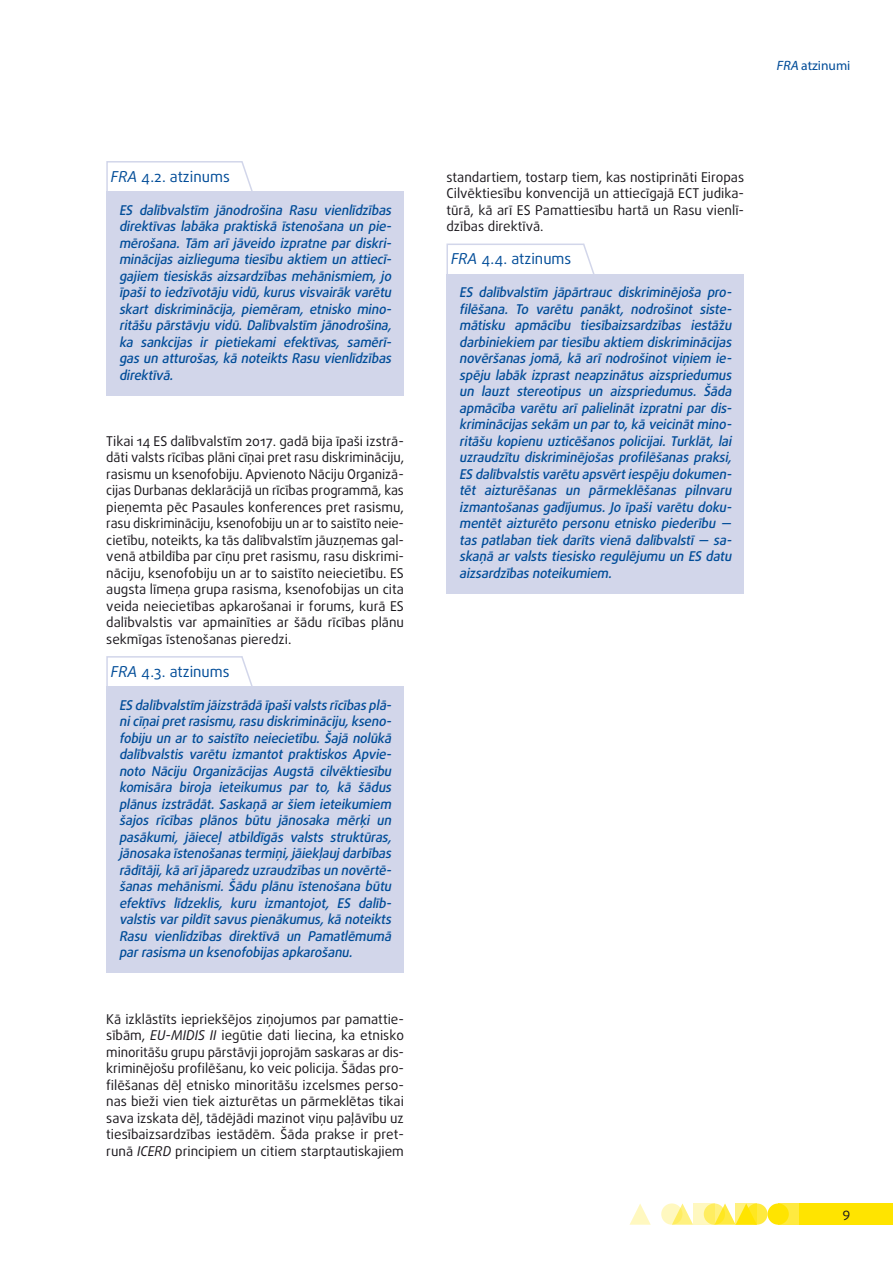
<style>
.page{position:relative;width:893px;height:1263px;background:#fff}
.page>*{position:absolute;margin:0;border:0;box-sizing:border-box;transform-origin:0 0}
.opinion_header_sw{font:15px "Daxline Pro";color:#004c98}
.opinion_text_SW_last{font:italic 500 13.5px/16.5px "Daxline Pro";letter-spacing:-.01em;color:#004c98;text-align:justify}
.body_text{font:13.5px/16.5px "Daxline Pro";color:#1a171c;text-align:justify}
.t1{font:13.5px "Myriad Pro";color:#004c98}
.s1{font-style:italic}
</style>
<div class="page">
<div style="left:746px;top:1203px;width:21px;height:22px;background:#ffea40;border-radius:50%"></div>
<div style="left:778px;top:1203px;width:21px;height:22px;background:#ffea40"></div>
<div style="left:799px;top:1203px;width:94px;height:22px;background:#ffe400"></div>
<svg style="left:675px;top:1203px;width:18px;height:22px"></svg>
<svg style="left:629px;top:1204px;width:22px;height:21px"></svg>
<div style="left:767px;top:1203px;width:22px;height:22px;background:#ffe400;border-radius:50%"></div>
<svg style="left:718px;top:1203px;width:18px;height:22px"></svg>
<svg style="left:704px;top:1203px;width:21px;height:22px"></svg>
<svg style="left:661px;top:1203px;width:21px;height:22px"></svg>
<svg style="left:736px;top:1203px;width:21px;height:22px"></svg>
<svg style="left:693px;top:1203px;width:21px;height:22px"></svg>
<div style="left:106px;top:192px;width:298px;height:204px;background:#d2d6ea"></div>
<div style="left:106px;top:687px;width:298px;height:286px;background:#d2d6ea"></div>
<div style="left:446px;top:274px;width:298px;height:320px;background:#d2d6ea"></div>
<svg style="left:106px;top:161px;width:148px;height:31px"></svg>
<svg style="left:106px;top:656px;width:148px;height:31px"></svg>
<svg style="left:446px;top:243px;width:149px;height:31px"></svg>
<p class="opinion_header_sw" style="left:111px;top:167px;width:120px"><span class="s1">FRA</span> 4.2. atzinums</p>
<p class="opinion_text_SW_last" style="left:119px;top:202px;width:277px">ES dalībvalstīm jānodrošina Rasu vienlīdzības direktīvas labāka praktiskā īstenošana un pie&shy;mērošana. Tām arī jāveido izpratne par diskri&shy;minācijas aizlieguma tiesību aktiem un attiecī&shy;gajiem tiesiskās aizsardzības mehānismiem, jo īpašito iedzīvotāju vidū,kurusvisvairāk varētu skart diskriminācija, piemēram, etnisko mino&shy;ritāšu pārstāvju vidū. Dalībvalstīm jānodrošina, ka sankcijas ir pietiekami efektīvas, samērī&shy;gas un atturošas, kā noteikts Rasu vienlīdzības direktīvā.</p>
<p class="body_text" style="left:106px;top:433px;width:299px">Tikai 14 ES dalībvalstīm 2017. gadā bija īpaši izstrā&shy;dāti valsts rīcības plāni cīņai pret rasu diskrimināciju, rasismu un ksenofobiju. Apvienoto Nāciju Organizā&shy;cijas Durbanas deklarācijā un rīcības programmā, kas pieņemta pēc Pasaules konferences pret rasismu, rasu diskrimināciju, ksenofobiju un ar to saistīto neie&shy;cietību, noteikts, ka tās dalībvalstīm jāuzņemas gal&shy;venā atbildība par cīņu pret rasismu, rasu diskrimi&shy;nāciju, ksenofobiju un ar to saistīto neiecietību. ES augsta līmeņa grupa rasisma, ksenofobijas un cita veida neiecietības apkarošanai ir forums, kurā ES dalībvalstis var apmainīties ar šādu rīcības plānu sekmīgas īstenošanas pieredzi.</p>
<p class="opinion_header_sw" style="left:111px;top:662px;width:120px"><span class="s1">FRA</span> 4.3. atzinums</p>
<p class="opinion_text_SW_last" style="left:119px;top:697px;width:277px">ES dalībvalstīm jāizstrādā īpašivalstsrīcībasplā&shy;nicīņaipretrasismu,rasu diskrimināciju,kseno&shy;fobiju un ar to saistīto neiecietību. Šajā nolūkā dalībvalstis varētu izmantot praktiskos Apvie&shy;noto Nāciju Organizācijas Augstā cilvēktiesību komisāra biroja ieteikumus par to, kā šādus plānus izstrādāt. Saskaņā ar šiem ieteikumiem šajos rīcības plānos būtu jānosaka mērķi un pasākumi, jāieceļ atbildīgās valsts struktūras, jānosaka īstenošanastermiņi,jāiekļauj darbības rādītāji,kā arījāparedzuzraudzībasun novērtē&shy;šanas mehānismi. Šādu plānu īstenošana būtu efektīvs līdzeklis, kuru izmantojot, ES dalīb&shy;valstisvarpildītsavuspienākumus,kā noteikts Rasu vienlīdzības direktīvā un Pamatlēmumā parrasisma un ksenofobijasapkarošanu.</p>
<p class="body_text" style="left:106px;top:1010px;width:299px">Kā izklāstīts iepriekšējos ziņojumos par pamattie&shy;sībām, <span class="s1">EU-MIDIS II</span> iegūtie dati liecina, ka etnisko minoritāšu grupu pārstāvji joprojām saskaras ar dis&shy;kriminējošu profilēšanu, ko veic policija. Šādas pro&shy;filēšanas dēļ etnisko minoritāšu izcelsmes perso&shy;nas bieži vien tiek aizturētas un pārmeklētas tikai sava izskata dēļ, tādējādi mazinot viņu paļāvību uz tiesībaizsardzības iestādēm. Šāda prakse ir pret&shy;runā <span class="s1">ICERD</span> principiem un citiem starptautiskajiem</p>
<p class="t1" style="left:776px;top:57px;width:76px"><span class="s1">FRA</span> atzinumi</p>
<p class="body_text" style="left:446px;top:169px;width:299px">standartiem, tostarp tiem, kas nostiprināti Eiropas Cilvēktiesību konvencijā un attiecīgajā ECT judika&shy;tūrā, kā arī ES Pamattiesību hartā un Rasu vienlī&shy;dzības direktīvā.</p>
<p class="opinion_header_sw" style="left:451px;top:249px;width:122px"><span class="s1">FRA</span> 4.4. atzinums</p>
<p class="opinion_text_SW_last" style="left:459px;top:284px;width:277px">ES dalībvalstīm jāpārtrauc diskriminējoša pro&shy;filēšana. To varētu panākt, nodrošinot siste&shy;mātisku apmācību tiesībaizsardzības iestāžu darbiniekiem partiesību aktiem diskriminācijas novēršanas jomā, kā arī nodrošinot viņiem ie&shy;spēju labāk izprast neapzinātus aizspriedumus un lauzt stereotipus un aizspriedumus. Šāda apmācība varētu arī palielināt izpratni par dis&shy;kriminācijassekām un parto,kā veicinātmino&shy;ritāšu kopienu uzticēšanos policijai. Turklāt, lai uzraudzītu diskriminējošas profilēšanas praksi, ES dalībvalstisvarētu apsvērtiespēju dokumen&shy;tēt aizturēšanas un pārmeklēšanas pilnvaru izmantošanas gadījumus. Jo īpaši varētu doku&shy;mentēt aizturēto personu etnisko piederību — tas patlaban tiek darīts vienā dalībvalstī — sa&shy;skaņā ar valsts tiesisko regulējumu un ES datu aizsardzībasnoteikumiem.</p>
<p class="body_text" style="left:843px;top:1205px;width:9px">9</p>
</div>
